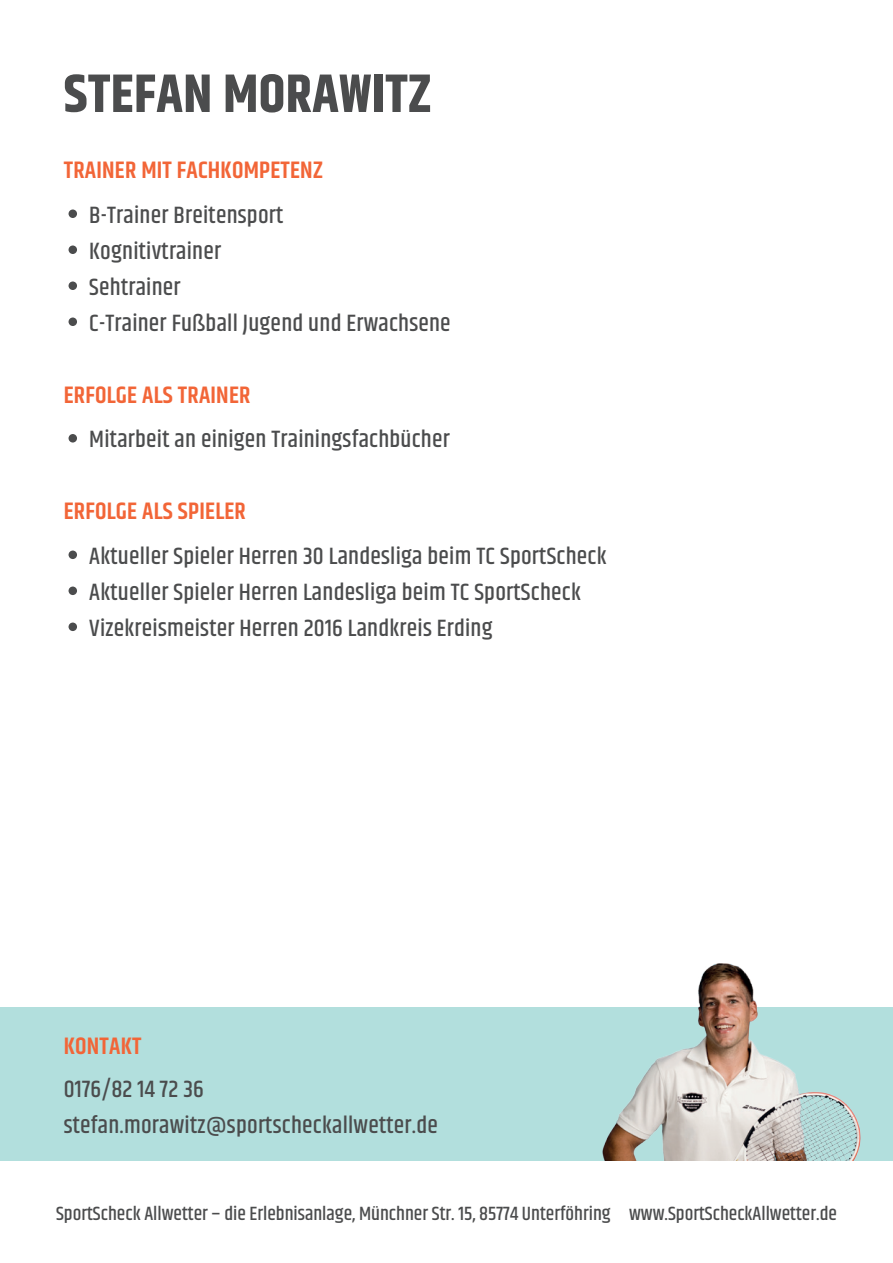
<style>
.page{position:relative;width:893px;height:1263px;background:#fff}
.page>*{position:absolute;margin:0;border:0;box-sizing:border-box;transform-origin:0 0}
.t1{font:700 54px "Khand";letter-spacing:.01em;color:#4b4c4d}
.t2{font:500 24px "Khand";letter-spacing:.01em;color:#4b4c4d}
.t3{font:600 24px "Khand";letter-spacing:.01em;color:#f26537}
.t4{font:500 19.5px "Khand";color:#4b4c4d}
</style>
<div class="page">
<div style="left:69px;top:209px;width:8px;height:9px;background:#4b4c4d;border-radius:50%"></div>
<div style="left:69px;top:245px;width:8px;height:9px;background:#4b4c4d;border-radius:50%"></div>
<div style="left:69px;top:281px;width:8px;height:9px;background:#4b4c4d;border-radius:50%"></div>
<div style="left:69px;top:317px;width:8px;height:9px;background:#4b4c4d;border-radius:50%"></div>
<div style="left:69px;top:434px;width:8px;height:8px;background:#4b4c4d;border-radius:50%"></div>
<div style="left:69px;top:550px;width:8px;height:9px;background:#4b4c4d;border-radius:50%"></div>
<div style="left:69px;top:586px;width:8px;height:9px;background:#4b4c4d;border-radius:50%"></div>
<div style="left:69px;top:622px;width:8px;height:9px;background:#4b4c4d;border-radius:50%"></div>
<div style="left:0;top:1008px;width:893px;height:153px;background:#b2dfdd"></div>
<img style="left:567px;top:963px;width:326px;height:198px">
<p class="t1" style="left:64px;top:55px;width:369px">STEFAN MORAWITZ</p>
<p class="t3" style="left:64px;top:154px;width:261px">TRAINER MIT FACHKOMPETENZ</p>
<p class="t2" style="left:89px;top:200px;width:196px">B-Trainer Breitensport</p>
<p class="t2" style="left:89px;top:236px;width:133px">Kognitivtrainer</p>
<p class="t2" style="left:89px;top:272px;width:93px">Sehtrainer</p>
<p class="t2" style="left:89px;top:308px;width:363px">C-Trainer Fußball Jugend und Erwachsene</p>
<p class="t3" style="left:64px;top:379px;width:188px">ERFOLGE ALS TRAINER</p>
<p class="t2" style="left:89px;top:424px;width:362px">Mitarbeit an einigen Trainingsfachbücher</p>
<p class="t3" style="left:64px;top:495px;width:184px">ERFOLGE ALS SPIELER</p>
<p class="t2" style="left:89px;top:541px;width:519px">Aktueller Spieler Herren 30 Landesliga beim TC SportScheck</p>
<p class="t2" style="left:89px;top:577px;width:493px">Aktueller Spieler Herren Landesliga beim TC SportScheck</p>
<p class="t2" style="left:89px;top:613px;width:405px">Vizekreismeister Herren 2016 Landkreis Erding</p>
<p class="t3" style="left:64px;top:1030px;width:79px">KONTAKT</p>
<p class="t2" style="left:64px;top:1074px;width:142px">0176/82 14 72 36</p>
<p class="t2" style="left:64px;top:1110px;width:376px">stefan.morawitz@sportscheckallwetter.de</p>
<p class="t4" style="left:56px;top:1201px;width:782px">SportScheck Allwetter – die Erlebnisanlage, Münchner Str. 15, 85774 Unterföhring www.SportScheckAllwetter.de</p>
</div>
